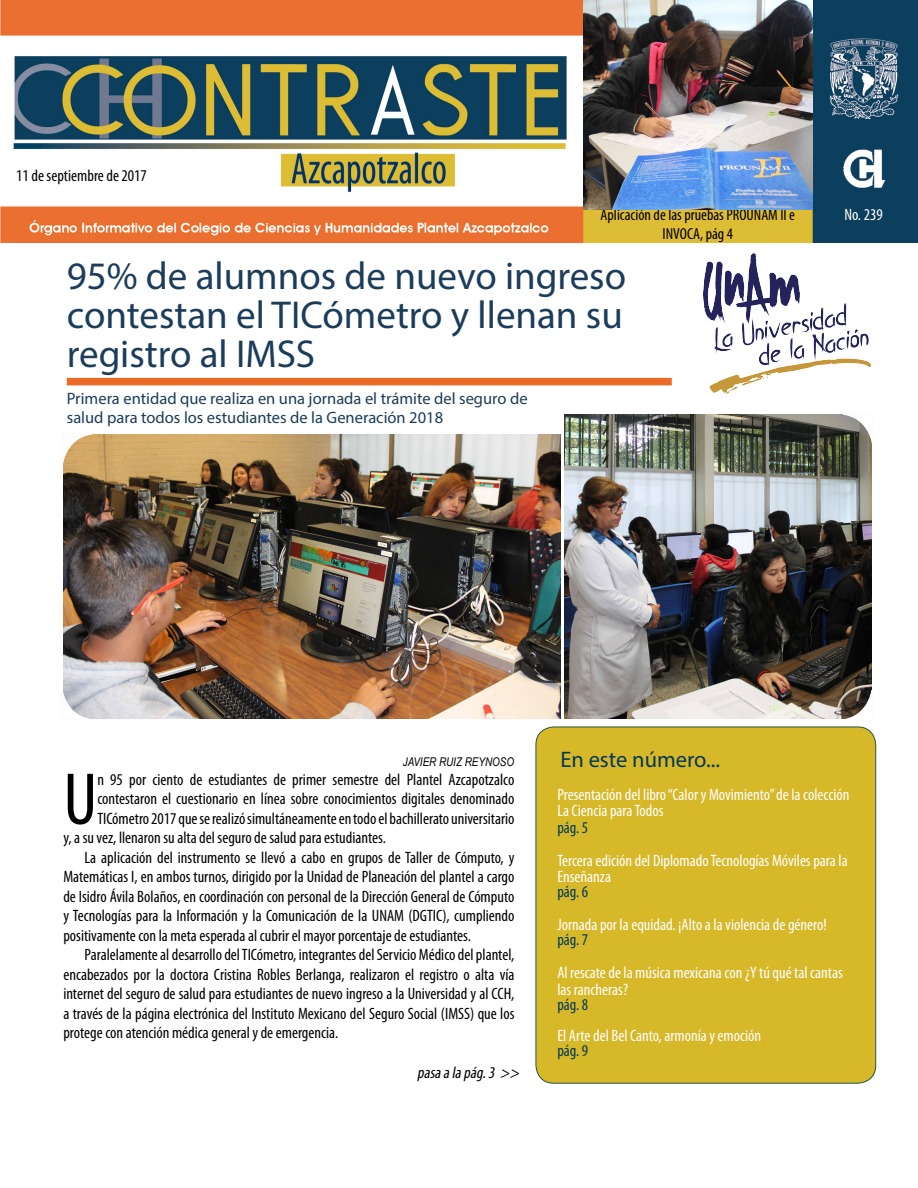
<style>
.page{position:relative;width:918px;height:1188px;background:#fff}
.page>*{position:absolute;margin:0;border:0;box-sizing:border-box;transform-origin:0 0}
.t1{font:condensed 74.4px "Myriad Pro";color:#000}
.t2{font:39px/39px "Myriad Pro";color:#1b3c5a;text-align:justify}
.t3{font:22.5px "Myriad Pro";color:#043956}
.t4{font:condensed 16.5px "Myriad Pro";color:#000}
.t5{font:condensed 16.5px/16.5px "Myriad Pro";color:#fff}
.t6{font:16.5px/19.5px "Myriad Pro";color:#1b3c5a}
.t7{font:condensed 16.5px "Myriad Pro";color:#023a57}
.t8{font:italic condensed 16.5px "Myriad Pro";color:#000}
.t9{font:condensed 16.05px/19.5px "Myriad Pro";color:#000;text-align:center}
.t10{font:italic 12px "Arial Narrow";color:#000}
</style>
<div class="page">
<img style="left:0;top:0;width:918px;height:243px">
<img style="left:583px;top:0;width:230px;height:209px">
<div style="left:67px;top:378px;width:605px;height:7px;background:#ed6a26"></div>
<div style="left:536px;top:727px;width:340px;height:356px;background:#d7b829;border-radius:18px"></div>
<div style="left:536px;top:727px;width:340px;height:356px;border:1px solid #22553f;border-radius:18px"></div>
<img style="left:64px;top:434px;width:496px;height:285px">
<svg style="left:63px;top:434px;width:29px;height:30px"></svg>
<img style="left:704px;top:254px;width:167px;height:140px">
<svg style="left:63px;top:690px;width:29px;height:29px"></svg>
<img style="left:564px;top:415px;width:307px;height:304px">
<svg style="left:844px;top:415px;width:28px;height:29px"></svg>
<svg style="left:843px;top:691px;width:28px;height:28px"></svg>
<p class="t4" style="left:16px;top:166px;width:132px">11 de septiembre de 2017</p>
<p class="t9" style="left:601px;top:205px;width:196px">Aplicación de las pruebas PROUNAM II e<br>INVOCA, pág 4</p>
<p class="t5" style="left:845px;top:206px;width:40px">No. 239</p>
<h2 class="t2" style="left:67px;top:256px;width:561px">95% de alumnos de nuevo ingreso contestan el TICómetro y llenan su registro al IMSS</h2>
<p class="t6" style="left:67px;top:388px;width:462px">Primera entidad que realiza en una jornada el trámite del seguro de salud para todos los estudiantes de la Generación 2018</p>
<p class="t10" style="left:403px;top:753px;width:113px">JAVIER RUIZ REYNOSO</p>
<h1 class="t1" style="left:63px;top:759px;width:35px">U</h1>
<p class="t4" style="left:97px;top:771px;width:419px">n 95 por ciento de estudiantes de primer semestre del Plantel Azcapotzalco</p>
<p class="t4" style="left:97px;top:790px;width:419px">contestaron el cuestionario en línea sobre conocimientos digitales denominado</p>
<p class="t4" style="left:97px;top:810px;width:419px">TICómetro 2017 que se realizó simultáneamente en todo el bachillerato universitario</p>
<p class="t4" style="left:63px;top:829px;width:324px">y, a su vez, llenaron su alta del seguro de salud para estudiantes.</p>
<p class="t4" style="left:85px;top:849px;width:431px">La aplicación del instrumento se llevó a cabo en grupos de Taller de Cómputo, y</p>
<p class="t4" style="left:63px;top:868px;width:453px">Matemáticas I, en ambos turnos, dirigido por la Unidad de Planeación del plantel a cargo</p>
<p class="t4" style="left:63px;top:888px;width:453px">de Isidro Ávila Bolaños, en coordinación con personal de la Dirección General de Cómputo</p>
<p class="t4" style="left:63px;top:907px;width:453px">y Tecnologías para la Información y la Comunicación de la UNAM (DGTIC), cumpliendo</p>
<p class="t4" style="left:63px;top:927px;width:409px">positivamente con la meta esperada al cubrir el mayor porcentaje de estudiantes.</p>
<p class="t4" style="left:85px;top:946px;width:431px">Paralelamente al desarrollo del TICómetro, integrantes del Servicio Médico del plantel,</p>
<p class="t4" style="left:63px;top:966px;width:453px">encabezados por la doctora Cristina Robles Berlanga, realizaron el registro o alta vía</p>
<p class="t4" style="left:63px;top:985px;width:453px">internet del seguro de salud para estudiantes de nuevo ingreso a la Universidad y al CCH,</p>
<p class="t4" style="left:63px;top:1005px;width:453px">a través de la página electrónica del Instituto Mexicano del Seguro Social (IMSS) que los</p>
<p class="t4" style="left:63px;top:1024px;width:277px">protege con atención médica general y de emergencia.</p>
<p class="t8" style="left:417px;top:1063px;width:107px">pasaalapág.3 &gt;&gt;</p>
<h3 class="t3" style="left:560px;top:745px;width:161px">En este número...</h3>
<p class="t5" style="left:557px;top:787px;width:294px">Presentación del libro “Calor y Movimiento” de la colección<br>La Ciencia para Todos</p>
<p class="t7" style="left:557px;top:819px;width:32px">pág. 5</p>
<p class="t5" style="left:557px;top:853px;width:292px">Tercera edición del Diplomado Tecnologías Móviles para la<br>Enseñanza</p>
<p class="t7" style="left:557px;top:883px;width:32px">pág. 6</p>
<p class="t5" style="left:557px;top:917px;width:271px">Jornada por la equidad. ¡Alto a la violencia de género!</p>
<p class="t7" style="left:557px;top:931px;width:32px">pág. 7</p>
<p class="t5" style="left:557px;top:965px;width:287px">Al rescate de la música mexicana con ¿Y tú qué tal cantas las rancheras?</p>
<p class="t7" style="left:557px;top:996px;width:32px">pág. 8</p>
<p class="t5" style="left:557px;top:1028px;width:205px">El Arte del Bel Canto, armonía y emoción</p>
<p class="t7" style="left:557px;top:1042px;width:32px">pág. 9</p>
</div>
